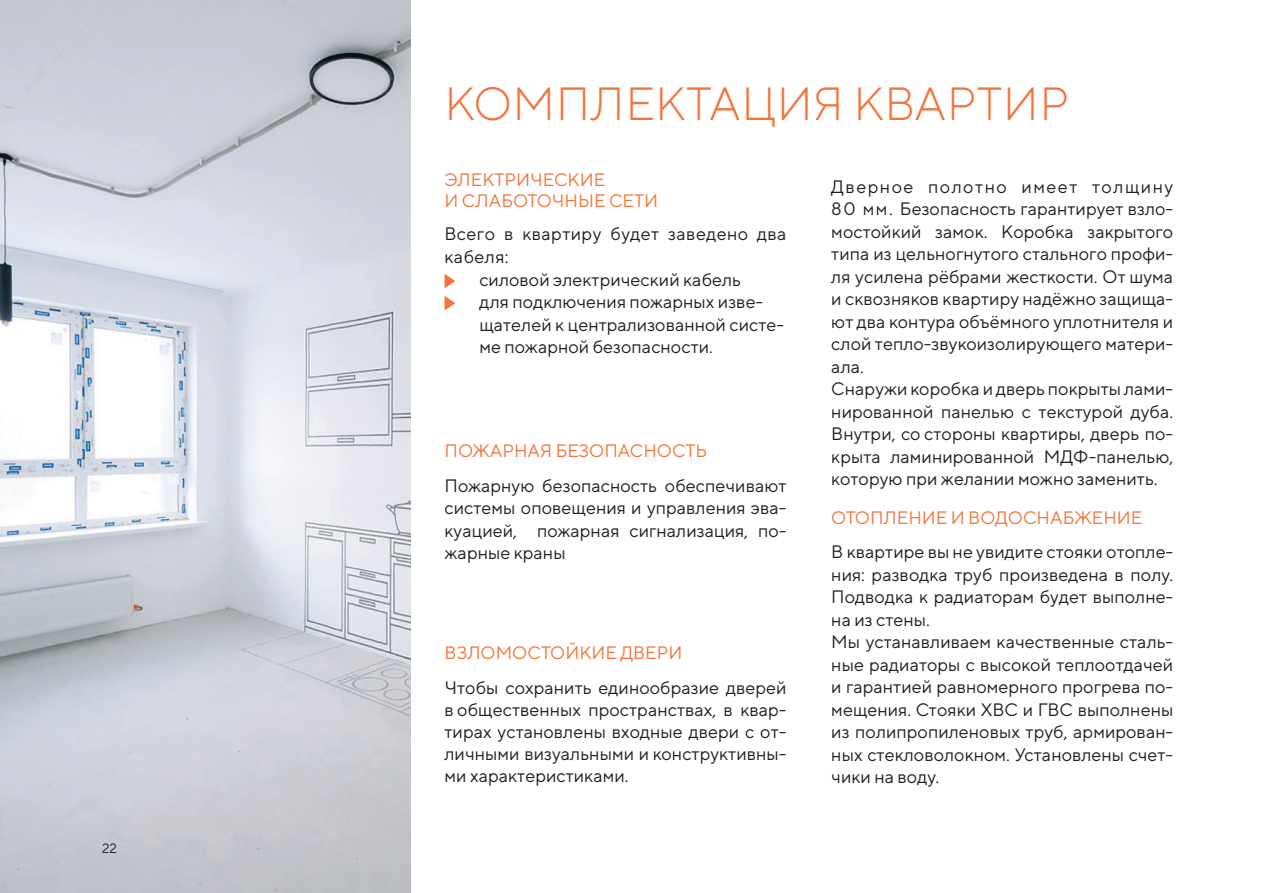
<style>
.page{position:relative;width:1263px;height:893px;background:#fff}
.page>*{position:absolute;margin:0;border:0;box-sizing:border-box;transform-origin:0 0}
.t1{font:300 46.5px "TT Norms";letter-spacing:.01em;color:#f3753c}
.t2{font:18px/22.5px "TT Norms";color:#231f20}
.t3{font:18px/21px "TT Norms";color:#f3753c}
.t4{font:18px "TT Norms";letter-spacing:.02em;color:#231f20}
.t5{font:13.5px "TT Norms";color:#231f20}
</style>
<div class="page">
<img style="left:0;top:0;width:411px;height:893px">
<svg style="left:444px;top:274px;width:11px;height:14px"></svg>
<svg style="left:444px;top:296px;width:11px;height:15px"></svg>
<p class="t5" style="left:102px;top:840px;width:16px">22</p>
<h1 class="t1" style="left:444px;top:75px;width:626px">КОМПЛЕКТАЦИЯ КВАРТИР</h1>
<p class="t3" style="left:444px;top:169px;width:215px">ЭЛЕКТРИЧЕСКИЕ<br>И СЛАБОТОЧНЫЕ СЕТИ</p>
<p class="t4" style="left:444px;top:223px;width:344px">Всего в квартиру будет заведено два</p>
<p class="t2" style="left:444px;top:245px;width:66px">кабеля:</p>
<p class="t2" style="left:479px;top:268px;width:263px">силовой электрический кабель</p>
<p class="t2" style="left:479px;top:290px;width:285px">для подключения пожарных изве-</p>
<p class="t2" style="left:479px;top:313px;width:306px">щателей к централизованной систе-</p>
<p class="t2" style="left:479px;top:335px;width:235px">ме пожарной безопасности.</p>
<p class="t3" style="left:444px;top:440px;width:264px">ПОЖАРНАЯ БЕЗОПАСНОСТЬ</p>
<p class="t2" style="left:444px;top:474px;width:344px;text-align:justify">Пожарную безопасность обеспечивают системы оповещения и управления эва&shy;куацией, пожарная сигнализация, по&shy;жарные краны</p>
<p class="t3" style="left:445px;top:642px;width:239px">ВЗЛОМОСТОЙКИЕ ДВЕРИ</p>
<p class="t2" style="left:444px;top:676px;width:343px;text-align:justify">Чтобы сохранить единообразие дверей в общественных пространствах, в квар&shy;тирах установлены входные двери с от&shy;личными визуальными и конструктивны&shy;ми характеристиками.</p>
<p class="t2" style="left:831px;top:175px;width:344px">Дверное полотно имеет толщину 80 мм. Безопасность гарантирует взло&shy;мостойкий замок. Коробка закрытого типа из цельногнутого стального профи&shy;ля усилена рёбрами жесткости. От шума и сквозняков квартиру надёжно защища&shy;ют два контура объёмного уплотнителя и слой тепло-звукоизолирующего матери&shy;ала.<br>Снаружи коробка и дверь покрыты лами&shy;нированной панелью с текстурой дуба.<br>Внутри, со стороны квартиры, дверь по&shy;крыта ламинированной МДФ-панелью, которую при желании можно заменить.</p>
<p class="t3" style="left:831px;top:507px;width:313px">ОТОПЛЕНИЕ И ВОДОСНАБЖЕНИЕ</p>
<p class="t2" style="left:831px;top:540px;width:344px">В квартире вы не увидите стояки отопле&shy;ния: разводка труб произведена в полу.<br>Подводка к радиаторам будет выполне&shy;на из стены.<br>Мы устанавливаем качественные сталь&shy;ные радиаторы с высокой теплоотдачей и гарантией равномерного прогрева по&shy;мещения. Стояки ХВС и ГВС выполнены из полипропиленовых труб, армирован&shy;ных стекловолокном. Установлены счет&shy;чики на воду.</p>
</div>
